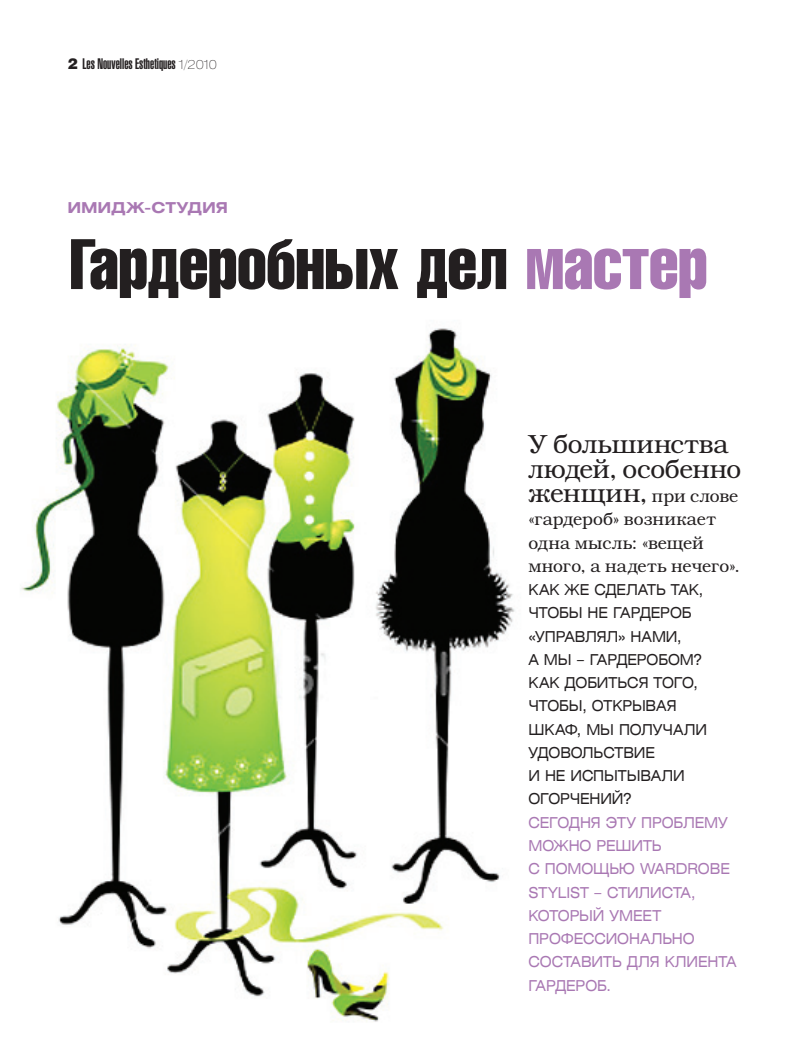
<style>
.page{position:relative;width:798px;height:1053px;background:#fff}
.page>*{position:absolute;margin:0;border:0;box-sizing:border-box;transform-origin:0 0}
.t1{font:70px "Helios Compressed";letter-spacing:-.01em;color:#231f20}
.t2{font:300 26.25px/24.5px "Bookman C";letter-spacing:-.015em;color:#231f20}
.t3{font:300 17.5px/23.2px "Bookman C";color:#231f20}
.t4{font:15px/23.2px "Helios Ext";letter-spacing:-.01em;color:#231f20;scale:.9 1}
.t5{font:15px/23.2px "Helios Ext";letter-spacing:-.01em;color:#a978b3;scale:.9 1}
.t6{font:15px "Helios Ultra Compressed";color:#231f20}
.t7{font:700 15px "Helios Ext";letter-spacing:-.01em;color:#a978b3}
.s1{font-family:"Helios";font-weight:900}
.s2{font-family:"Helios Ext";font-weight:100;font-size:12.5px}
.s3{color:#a978b3}
.s4{font-size:26.25px}
</style>
<div class="page">
<img style="left:20px;top:328px;width:495px;height:694px">
<p class="t6" style="left:67px;top:59px;width:151px"><span class="s1">2</span> Les Nouvelles Esthetiques <span class="s2">1/2010</span></p>
<p class="t7" style="left:67px;top:202px;width:162px">ИМИДЖ-СТУДИЯ</p>
<h1 class="t1" style="left:69px;top:238px;width:639px">Гардеробных дел <span class="s3">мастер</span></h1>
<h2 class="t2" style="left:528px;top:434px;width:214px">У большинства людей, особенно</h2>
<p class="t3" style="left:528px;top:486px;width:213px"><span class="s4">женщин,</span> при слове «гардероб» возникает одна мысль: «вещей много, а надеть нечего».</p>
<p class="t4" style="left:528px;top:579px;width:200px">КАК ЖЕ СДЕЛАТЬ ТАК,<br>ЧТОБЫ НЕ ГАРДЕРОБ «УПРАВЛЯЛ» НАМИ,<br>А МЫ – ГАРДЕРОБОМ?<br>КАК ДОБИТЬСЯ ТОГО,<br>ЧТОБЫ, ОТКРЫВАЯ<br>ШКАФ, МЫ ПОЛУЧАЛИ<br>УДОВОЛЬСТВИЕ<br>И НЕ ИСПЫТЫВАЛИ<br>ОГОРЧЕНИЙ?</p>
<p class="t5" style="left:528px;top:811px;width:232px">СЕГОДНЯ ЭТУ ПРОБЛЕМУ<br>МОЖНО РЕШИТЬ<br>С ПОМОЩЬЮ WARDROBE<br>STYLIST – СТИЛИСТА,<br>КОТОРЫЙ УМЕЕТ<br>ПРОФЕССИОНАЛЬНО<br>СОСТАВИТЬ ДЛЯ КЛИЕНТА<br>ГАРДЕРОБ.</p>
</div>
